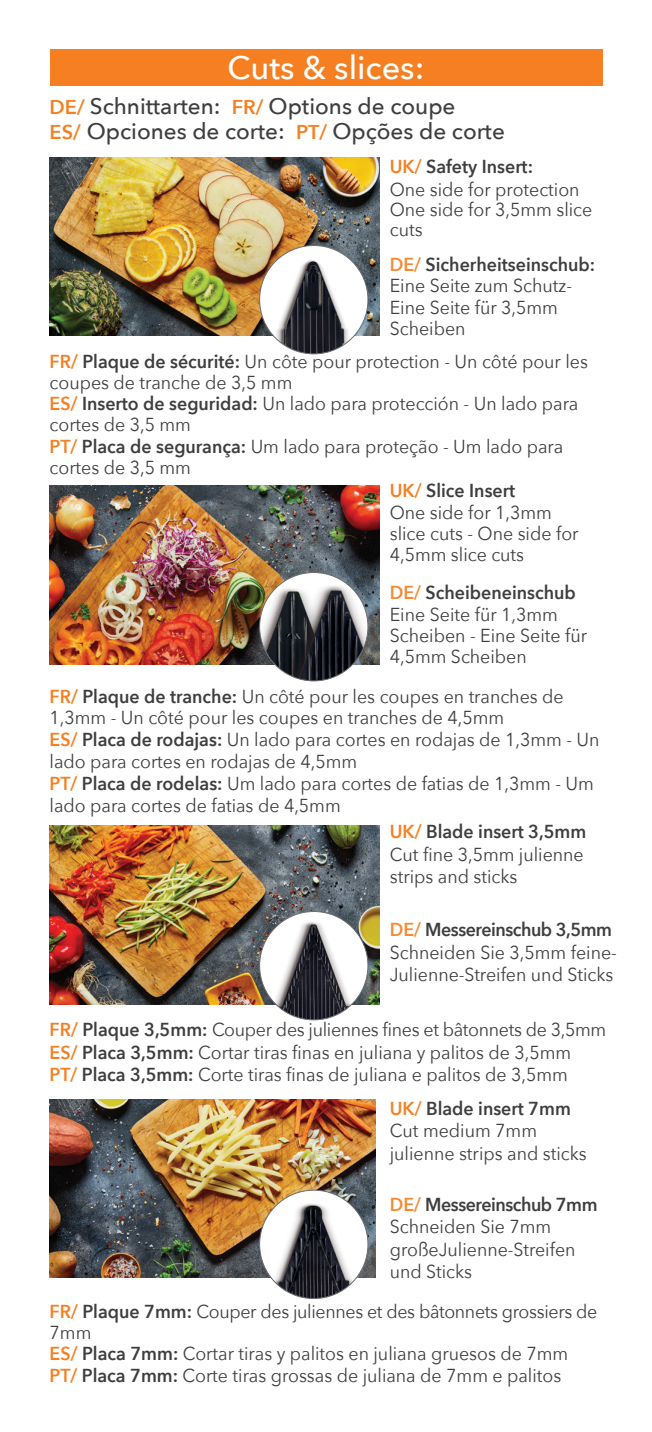
<style>
.page{position:relative;width:652px;height:1432px;background:#fff}
.page>*{position:absolute;margin:0;border:0;box-sizing:border-box;transform-origin:0 0}
.t1{font:500 32.5px "Avenir Next";color:#fff}
.t2{font:500 22.5px/25px "Avenir Next";color:#3e3e3f}
.t3{font:18.75px/21.2px "Avenir Next";color:#3e3e3f;scale:.95 1}
.t4{font:18.75px/21.2px "Avenir Next";letter-spacing:-.02em;color:#3e3e3f;scale:.95 1}
.t5{font:600 18.75px "Avenir Next";color:#3e3e3f;scale:.95 1}
.t6{font:600 18.75px "Avenir Next";letter-spacing:-.025em;color:#3e3e3f;scale:.95 1}
.s1{font-weight:600;font-size:20px;color:#f57f21}
.s2{color:#f57f21}
.s3{color:#f58a32}
.s4{font-weight:600;color:#f57f21}
.s5{font-weight:600}
</style>
<div class="page">
<div style="left:50px;top:50px;width:552px;height:36px;background:#f57f21"></div>
<img style="left:50px;top:486px;width:329px;height:178px">
<img style="left:260px;top:572px;width:108px;height:109px;border-radius:54px">
<img style="left:50px;top:825px;width:330px;height:179px">
<img style="left:260px;top:911px;width:108px;height:109px;border-radius:54px">
<img style="left:50px;top:1099px;width:326px;height:178px">
<img style="left:260px;top:1190px;width:107px;height:108px">
<img style="left:50px;top:157px;width:330px;height:179px">
<img style="left:261px;top:248px;width:107px;height:106px">
<p class="t1" style="left:228px;top:40px;width:198px">Cuts &amp; slices:</p>
<p class="t2" style="left:50px;top:93px;width:457px"><span class="s1">DE/</span> Schnittarten: <span class="s1">FR/</span> Options de coupe<br><span class="s1">ES/</span> Opciones de corte: <span class="s1">PT/</span> Opções de corte</p>
<p class="t5" style="left:390px;top:150px;width:152px"><span class="s2">UK/</span> Safety Insert:</p>
<p class="t3" style="left:390px;top:178px;width:215px;line-height:20px">One side for protection<br>One side for 3,5mm slice cuts</p>
<p class="t5" style="left:390px;top:248px;width:218px"><span class="s3">DE/</span> Sicherheitseinschub:</p>
<p class="t3" style="left:390px;top:274px;width:193px">Eine Seite zum Schutz-<br>Eine Seite für 3,5mm<br>Scheiben</p>
<p class="t3" style="left:50px;top:349px;width:568px"><span class="s4">FR/</span> <span class="s5">Plaque de sécurité:</span> Un côte pour protection - Un côté pour les coupes de tranche de 3,5 mm</p>
<p class="t3" style="left:50px;top:392px;width:558px"><span class="s4">ES/</span> <span class="s5">Inserto de seguridad:</span> Un lado para protección - Un lado para cortes de 3,5 mm</p>
<p class="t3" style="left:50px;top:434px;width:542px"><span class="s4">PT/</span> <span class="s5">Placa de segurança:</span> Um lado para proteção - Um lado para cortes de 3,5 mm</p>
<p class="t5" style="left:390px;top:475px;width:133px"><span class="s2">UK/</span> Slice Insert</p>
<p class="t3" style="left:390px;top:501px;width:200px">One side for 1,3mm slice cuts - One side for<br>4,5mm slice cuts</p>
<p class="t5" style="left:390px;top:576px;width:197px"><span class="s3">DE/</span> Scheibeneinschub</p>
<p class="t3" style="left:390px;top:602px;width:209px">Eine Seite für 1,3mm<br>Scheiben - Eine Seite für<br>4,5mm Scheiben</p>
<p class="t3" style="left:50px;top:685px;width:543px"><span class="s4">FR/</span> <span class="s5">Plaque de tranche:</span> Un côté pour les coupes en tranches de</p>
<p class="t3" style="left:50px;top:706px;width:480px">1,3mm - Un côté pour les coupes en tranches de 4,5mm</p>
<p class="t3" style="left:50px;top:728px;width:580px"><span class="s4">ES/</span> <span class="s5">Placa de rodajas:</span> Un lado para cortes en rodajas de 1,3mm - Un lado para cortes en rodajas de 4,5mm</p>
<p class="t3" style="left:50px;top:772px;width:575px"><span class="s4">PT/</span> <span class="s5">Placa de rodelas:</span> Um lado para cortes de fatias de 1,3mm - Um lado para cortes de fatias de 4,5mm</p>
<p class="t5" style="left:390px;top:815px;width:208px"><span class="s2">UK/</span> Blade insert 3,5mm</p>
<p class="t3" style="left:390px;top:842px;width:206px;line-height:22.5px">Cut fine 3,5mm julienne strips and sticks</p>
<p class="t6" style="left:390px;top:913px;width:236px"><span class="s3">DE/</span> Messereinschub 3,5mm</p>
<p class="t3" style="left:390px;top:940px;width:241px;line-height:22.5px">Schneiden Sie 3,5mm feine-<br>Julienne-Streifen und Sticks</p>
<p class="t4" style="left:50px;top:1018px;width:587px"><span class="s4">FR/</span> <span class="s5">Plaque 3,5mm:</span> Couper des juliennes fines et bâtonnets de 3,5mm</p>
<p class="t3" style="left:50px;top:1040px;width:551px"><span class="s4">ES/</span> <span class="s5">Placa 3,5mm:</span> Cortar tiras finas en juliana y palitos de 3,5mm</p>
<p class="t3" style="left:50px;top:1063px;width:547px"><span class="s4">PT/</span> <span class="s5">Placa 3,5mm:</span> Corte tiras finas de juliana e palitos de 3,5mm</p>
<p class="t5" style="left:390px;top:1092px;width:192px"><span class="s2">UK/</span> Blade insert 7mm</p>
<p class="t3" style="left:390px;top:1118px;width:209px;line-height:22.5px">Cut medium 7mm julienne strips and sticks</p>
<p class="t6" style="left:390px;top:1188px;width:220px"><span class="s3">DE/</span> Messereinschub 7mm</p>
<p class="t3" style="left:390px;top:1214px;width:197px;line-height:22.5px">Schneiden Sie 7mm großeJulienne-Streifen und Sticks</p>
<p class="t4" style="left:50px;top:1300px;width:578px"><span class="s4">FR/</span> <span class="s5">Plaque 7mm:</span> Couper des juliennes et des bâtonnets grossiers de<br>7mm</p>
<p class="t3" style="left:50px;top:1342px;width:547px"><span class="s4">ES/</span> <span class="s5">Placa 7mm:</span> Cortar tiras y palitos en juliana gruesos de 7mm</p>
<p class="t3" style="left:50px;top:1363px;width:540px"><span class="s4">PT/</span> <span class="s5">Placa 7mm:</span> Corte tiras grossas de juliana de 7mm e palitos</p>
</div>
